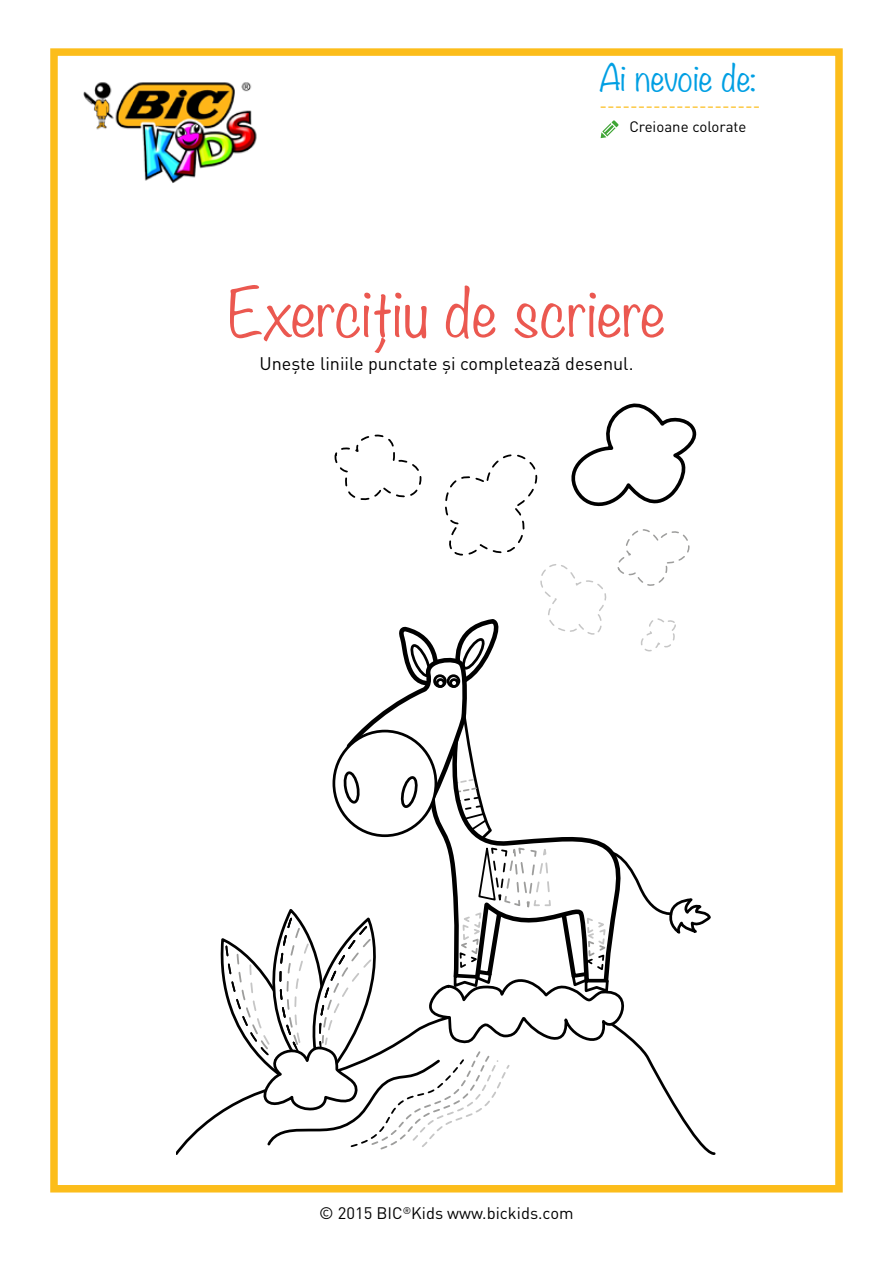
<style>
.page{position:relative;width:893px;height:1263px;background:#fff}
.page>*{position:absolute;margin:0;border:0;box-sizing:border-box;transform-origin:0 0}
.t1{font:300 60px "Noteworthy";color:#eb5850}
.t2{font:300 33px "Noteworthy";color:#009fe3}
.t3{font:18px "DIN Pro";color:#000}
.t4{font:18px "DIN Pro";color:#fcbd1b}
.t5{font:16.5px "DIN Pro";color:#000}
.t6{font:15px "DIN Pro";color:#000}
</style>
<div class="page">
<div style="left:50px;top:48px;width:793px;height:1144px;border:8px solid #fcbd1b"></div>
<img style="left:83px;top:82px;width:174px;height:101px">
<svg style="left:601px;top:120px;width:18px;height:18px"></svg>
<svg style="left:215px;top:403px;width:496px;height:748px"></svg>
<h2 class="t2" style="left:600px;top:49px;width:158px">Ai nevoie de:</h2>
<p class="t4" style="left:600px;top:94px;width:163px">---------------------</p>
<p class="t6" style="left:629px;top:116px;width:119px">Creioane colorate</p>
<h1 class="t1" style="left:228px;top:260px;width:439px">Exercițiu de scriere</h1>
<p class="t3" style="left:259px;top:351px;width:376px">Unește liniile punctate și completează desenul.</p>
<p class="t5" style="left:319px;top:1202px;width:256px">© 2015 BIC<sup>®</sup>Kids www.bickids.com</p>
</div>
